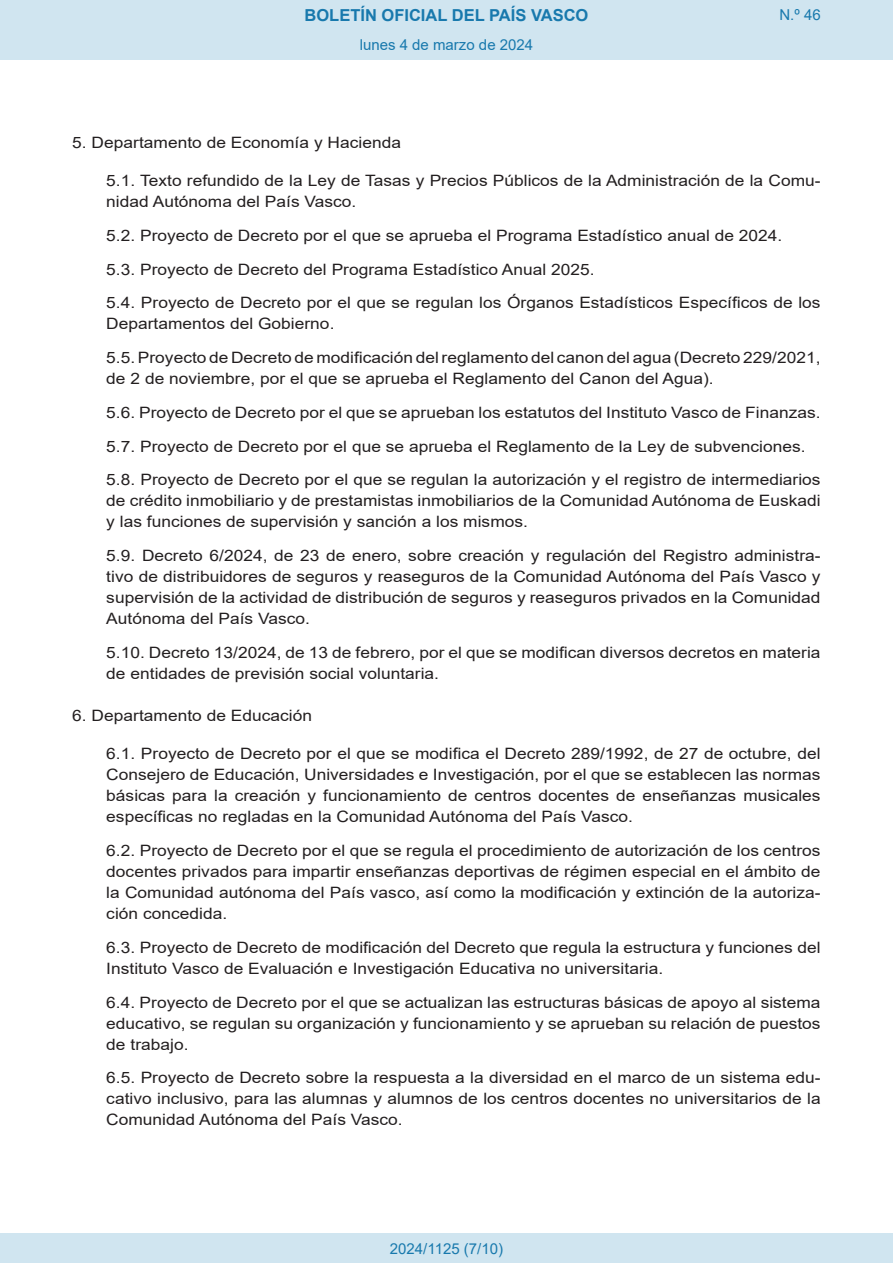
<style>
.page{position:relative;width:893px;height:1263px;background:#fff}
.page>*{position:absolute;margin:0;border:0;box-sizing:border-box;transform-origin:0 0}
.t1{font:700 16.5px "Arial";color:#1879ad}
.BOPVDetalle1{font:15.6px/21px "Arial";color:#231f20;text-align:justify;scale:1.11 1}
.BOPVDisposicionTitulo{font:15.6px "Arial";color:#231f20;scale:1.11 1}
.Paginacion_Centro{font:15px "Arial";color:#1879ad}
</style>
<div class="page">
<div style="left:0;top:0;width:893px;height:60px;background:#d0e5f0"></div>
<div style="left:0;top:1233px;width:893px;height:30px;background:#d0e5f0"></div>
<p class="t1" style="left:305px;top:3px;width:285px">BOLETÍN OFICIAL DEL PAÍS VASCO</p>
<p class="Paginacion_Centro" style="left:360px;top:35px;width:175px">lunes 4 de marzo de 2024</p>
<p class="Paginacion_Centro" style="left:779px;top:5px;width:43px">N.º 46</p>
<p class="BOPVDisposicionTitulo" style="left:72px;top:132px;width:298px">5. Departamento de Economía y Hacienda</p>
<p class="BOPVDetalle1" style="left:106px;top:170px;width:645px">5.1. Texto refundido de la Ley de Tasas y Precios Públicos de la Administración de la Comu&shy;nidad Autónoma del País Vasco.</p>
<p class="BOPVDetalle1" style="left:106px;top:225px;width:611px">5.2. Proyecto de Decreto por el que se aprueba el Programa Estadístico anual de 2024.</p>
<p class="BOPVDetalle1" style="left:106px;top:259px;width:441px">5.3. Proyecto de Decreto del Programa Estadístico Anual 2025.</p>
<p class="BOPVDetalle1" style="left:106px;top:292px;width:645px">5.4. Proyecto de Decreto por el que se regulan los Órganos Estadísticos Específicos de los<br>Departamentos del Gobierno.</p>
<p class="BOPVDetalle1" style="left:106px;top:347px;width:645px">5.5. Proyecto de Decreto de modificación del reglamento del canon del agua (Decreto 229/2021, de 2 de noviembre, por el que se aprueba el Reglamento del Canon del Agua).</p>
<p class="BOPVDetalle1" style="left:106px;top:402px;width:645px">5.6. Proyecto de Decreto por el que se aprueban los estatutos del Instituto Vasco de Finanzas.</p>
<p class="BOPVDetalle1" style="left:106px;top:436px;width:631px">5.7. Proyecto de Decreto por el que se aprueba el Reglamento de la Ley de subvenciones.</p>
<p class="BOPVDetalle1" style="left:106px;top:469px;width:645px">5.8. Proyecto de Decreto por el que se regulan la autorización y el registro de intermediarios de crédito inmobiliario y de prestamistas inmobiliarios de la Comunidad Autónoma de Euskadi y las funciones de supervisión y sanción a los mismos.</p>
<p class="BOPVDetalle1" style="left:106px;top:545px;width:645px">5.9. Decreto 6/2024, de 23 de enero, sobre creación y regulación del Registro administra&shy;tivo de distribuidores de seguros y reaseguros de la Comunidad Autónoma del País Vasco y supervisión de la actividad de distribución de seguros y reaseguros privados en la Comunidad Autónoma del País Vasco.</p>
<p class="BOPVDetalle1" style="left:106px;top:642px;width:645px">5.10. Decreto 13/2024, de 13 de febrero, por el que se modifican diversos decretos en materia de entidades de previsión social voluntaria.</p>
<p class="BOPVDisposicionTitulo" style="left:72px;top:705px;width:218px">6. Departamento de Educación</p>
<p class="BOPVDetalle1" style="left:106px;top:743px;width:645px">6.1. Proyecto de Decreto por el que se modifica el Decreto 289/1992, de 27 de octubre, del Consejero de Educación, Universidades e Investigación, por el que se establecen las normas básicas para la creación y funcionamiento de centros docentes de enseñanzas musicales específicas no regladas en la Comunidad Autónoma del País Vasco.</p>
<p class="BOPVDetalle1" style="left:106px;top:840px;width:645px">6.2. Proyecto de Decreto por el que se regula el procedimiento de autorización de los centros docentes privados para impartir enseñanzas deportivas de régimen especial en el ámbito de la Comunidad autónoma del País vasco, así como la modificación y extinción de la autoriza&shy;ción concedida.</p>
<p class="BOPVDetalle1" style="left:106px;top:937px;width:645px">6.3. Proyecto de Decreto de modificación del Decreto que regula la estructura y funciones del<br>Instituto Vasco de Evaluación e Investigación Educativa no universitaria.</p>
<p class="BOPVDetalle1" style="left:106px;top:991px;width:645px">6.4. Proyecto de Decreto por el que se actualizan las estructuras básicas de apoyo al sistema educativo, se regulan su organización y funcionamiento y se aprueban su relación de puestos de trabajo.</p>
<p class="BOPVDetalle1" style="left:106px;top:1067px;width:645px">6.5. Proyecto de Decreto sobre la respuesta a la diversidad en el marco de un sistema edu&shy;cativo inclusivo, para las alumnas y alumnos de los centros docentes no universitarios de la Comunidad Autónoma del País Vasco.</p>
<p class="Paginacion_Centro" style="left:390px;top:1238px;width:115px">2024/1125 (7/10)</p>
</div>
